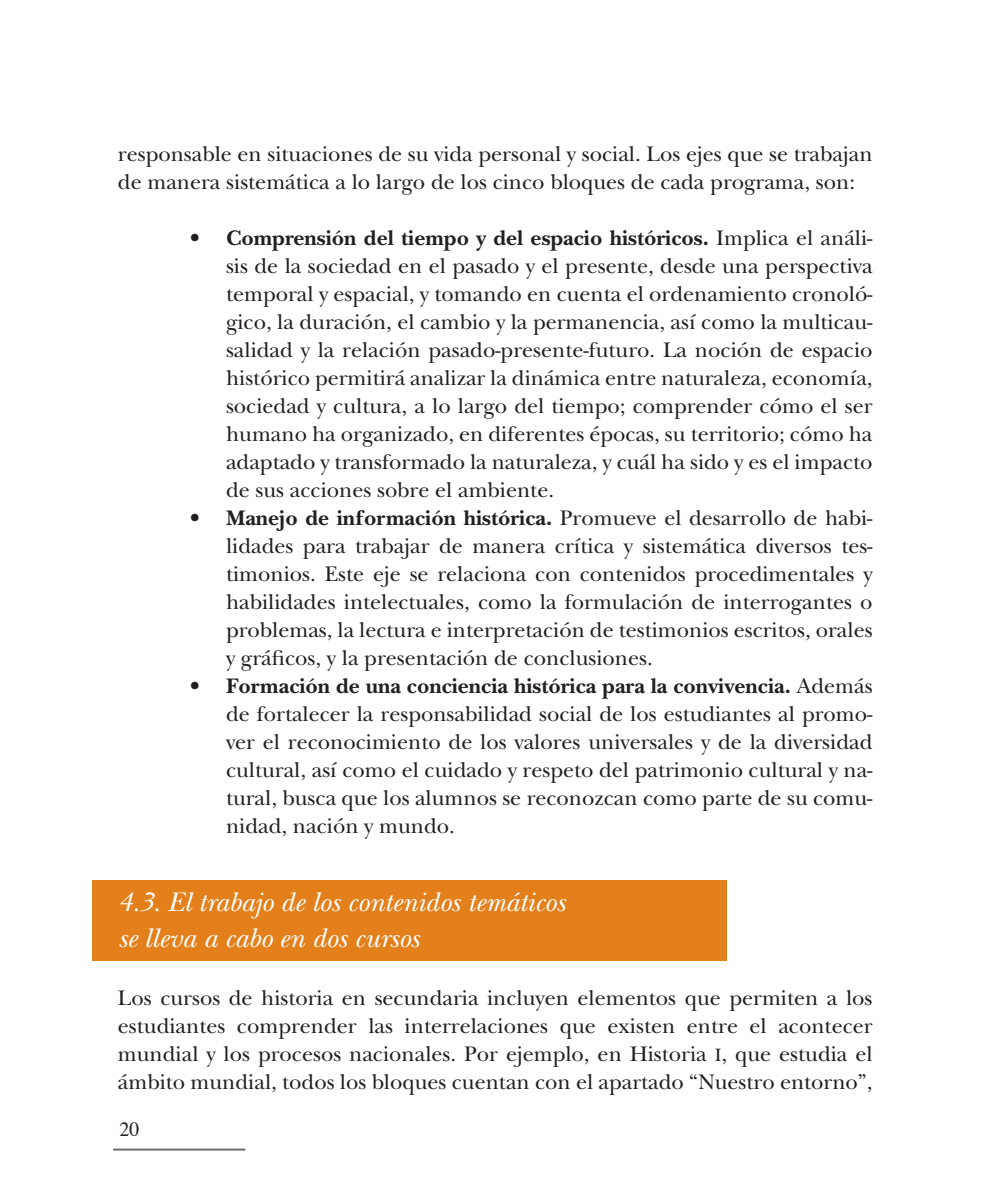
<style>
.page{position:relative;width:993px;height:1191px;background:#fff}
.page>*{position:absolute;margin:0;border:0;box-sizing:border-box;transform-origin:0 0}
.t1{font:italic 28px/36px "New Baskerville";letter-spacing:-.005em;color:#fff}
.t2{font:22px/28px "New Baskerville";color:#231f20;text-align:justify}
.t3{font:20px "Times";color:#231f20}
.s1{font-weight:700}
.s2{font-size:18.8px}
</style>
<div class="page">
<hr style="left:113px;top:1148px;width:132px;height:2px;background:#6c6d70">
<div style="left:92px;top:880px;width:634px;height:81px;background:#e4801b"></div>
<p class="t2" style="left:118px;top:140px;width:755px">responsable en situaciones de su vida personal y social. Los ejes que se trabajan de manera sistemática a lo largo de los cinco bloques de cada programa, son:</p>
<p class="t2" style="left:226px;top:224px;width:648px;text-indent:-36px">• <span class="s1">Comprensión del tiempo y del espacio históricos.</span> Implica el análi&shy;sis de la sociedad en el pasado y el presente, desde una perspectiva temporal y espacial, y tomando en cuenta el ordenamiento cronoló&shy;gico, la duración, el cambio y la permanencia, así como la multicau&shy;salidad y la relación pasado-presente-futuro. La noción de espacio histórico permitirá analizar la dinámica entre naturaleza, economía, sociedad y cultura, a lo largo del tiempo; comprender cómo el ser humano ha organizado, en diferentes épocas, su territorio; cómo ha adaptado y transformado la naturaleza, y cuál ha sido y es el impacto de sus acciones sobre el ambiente.</p>
<p class="t2" style="left:226px;top:504px;width:648px;text-indent:-36px">• <span class="s1">Manejo de información histórica.</span> Promueve el desarrollo de habi&shy;lidades para trabajar de manera crítica y sistemática diversos tes&shy;timonios. Este eje se relaciona con contenidos procedimentales y habilidades intelectuales, como la formulación de interrogantes o problemas, la lectura e interpretación de testimonios escritos, orales y gráficos, y la presentación de conclusiones.</p>
<p class="t2" style="left:226px;top:672px;width:648px;text-indent:-36px">• <span class="s1">Formación de una conciencia histórica para la convivencia.</span> Además de fortalecer la responsabilidad social de los estudiantes al promo&shy;ver el reconocimiento de los valores universales y de la diversidad cultural, así como el cuidado y respeto del patrimonio cultural y na&shy;tural, busca que los alumnos se reconozcan como parte de su comu&shy;nidad, nación y mundo.</p>
<p class="t1" style="left:118px;top:884px;width:449px">4.3. El trabajo de los contenidos temáticos se lleva a cabo en dos cursos</p>
<p class="t2" style="left:118px;top:984px;width:756px">Los cursos de historia en secundaria incluyen elementos que permiten a los estudiantes comprender las interrelaciones que existen entre el acontecer mundial y los procesos nacionales. Por ejemplo, en Historia <span class="s2">i</span>, que estudia el ámbito mundial, todos los bloques cuentan con el apartado “Nuestro entorno”,</p>
<p class="t3" style="left:119px;top:1110px;width:21px">20</p>
</div>
